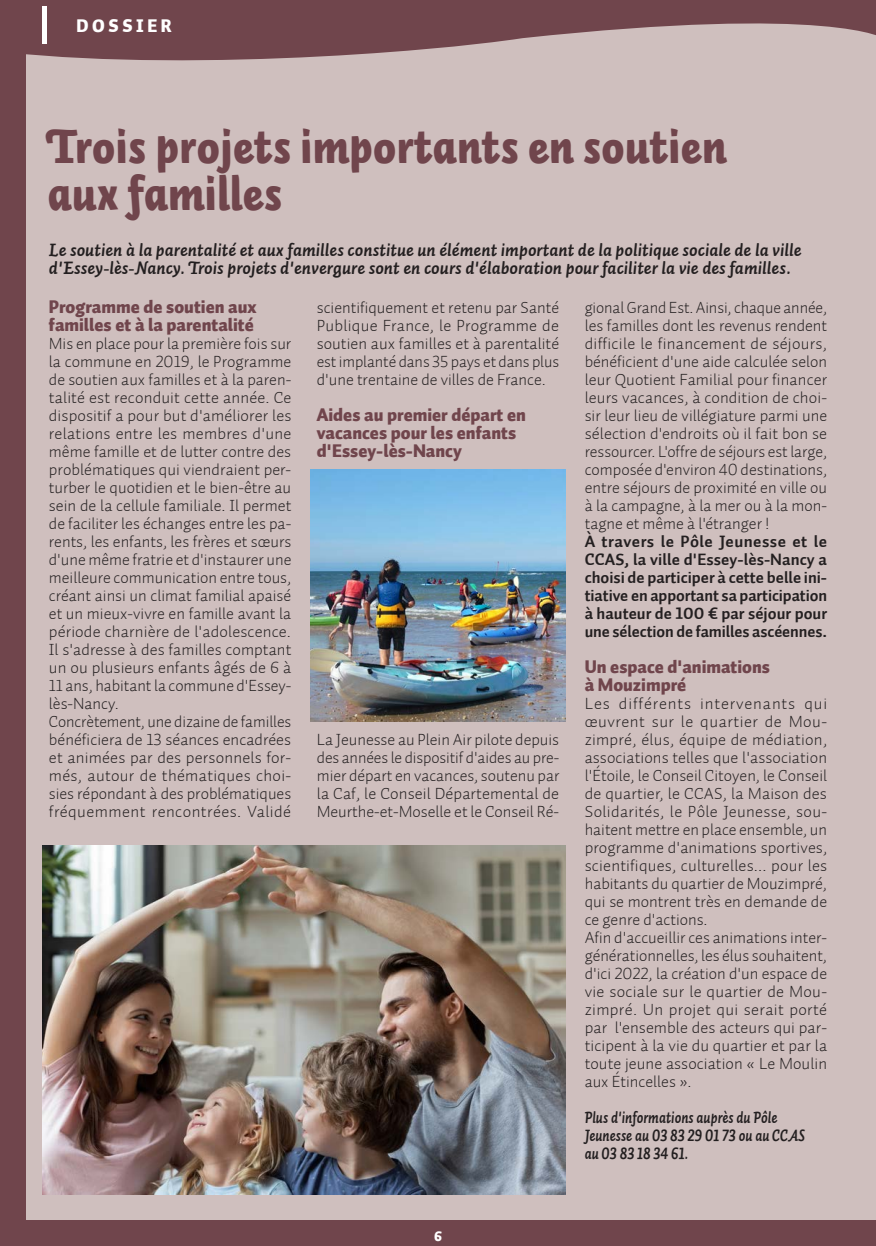
<style>
.page{position:relative;width:876px;height:1246px;background:#fff}
.page>*{position:absolute;margin:0;border:0;box-sizing:border-box;transform-origin:0 0}
.t1{font:48px/46.5px "Auto 2 Black Italic LF";color:#70454c}
.t2{font:18px/18px "Auto 2 Bold Italic LF";color:#231f20}
.t3{font:18px/18px "Auto 2 Black LF";color:#70454c}
.t4{font:18px "Auto 2 Black LF";letter-spacing:.2em;color:#fff}
.t5{font:16.5px/18px "Auto 2 Light LF";color:#231f20;text-align:justify}
.t6{font:16.5px/18px "Auto 2 Bold LF";letter-spacing:-.005em;color:#231f20;text-align:justify}
.t7{font:16.5px/18px "Auto 2 Bold Italic LF";color:#231f20;scale:.85 1}
.t8{font:13.5px "Auto 2 Black LF";color:#fff}
</style>
<div class="page">
<div style="left:11px;top:19px;width:865px;height:1212px;background:#cfbfbe"></div>
<div style="left:0;top:1220px;width:876px;height:26px;background:#70454c"></div>
<svg style="left:26px;top:0;width:850px;height:61px;fill:#70454c"></svg>
<div style="left:0;top:0;width:26px;height:1246px;background:#70454c"></div>
<hr style="left:43px;top:6px;width:4px;height:37px;background:#fff">
<img style="left:43px;top:846px;width:523px;height:348px">
<img style="left:310px;top:469px;width:255px;height:252px">
<p class="t4" style="left:77px;top:14px;width:97px">DOSSIER</p>
<h1 class="t1" style="left:49px;top:125px;width:687px">Trois projets importants en soutien aux familles</h1>
<p class="t2" style="left:49px;top:241px;width:754px">Le soutien à la parentalité et aux familles constitue un élément important de la politique sociale de la ville d'Essey-lès-Nancy. Trois projets d'envergure sont en cours d'élaboration pour faciliter la vie des familles.</p>
<p class="t5" style="left:317px;top:298px;width:244px">scientifiquement et retenu par Santé Publique France, le Programme de soutien aux familles et à parentalité est implanté dans 35 pays et dans plus d'une trentaine de villes de France.</p>
<p class="t3" style="left:317px;top:406px;width:211px">Aides au premier départ en vacances pour les enfants d'Essey-lès-Nancy</p>
<p class="t3" style="left:49px;top:298px;width:209px">Programme de soutien aux familles et à la parentalité</p>
<p class="t5" style="left:49px;top:334px;width:244px;text-align:left">Mis en place pour la première fois sur la commune en 2019, le Programme de soutien aux familles et à la paren&shy;talité est reconduit cette année. Ce dispositif a pour but d'améliorer les relations entre les membres d'une même famille et de lutter contre des problématiques qui viendraient per&shy;turber le quotidien et le bien-être au sein de la cellule familiale. Il permet de faciliter les échanges entre les pa&shy;rents, les enfants, les frères et sœurs d'une même fratrie et d'instaurer une meilleure communication entre tous, créant ainsi un climat familial apaisé et un mieux-vivre en famille avant la période charnière de l'adolescence.<br>Il s'adresse à des familles comptant un ou plusieurs enfants âgés de 6 à 11 ans, habitant la commune d'Essey&shy;lès-Nancy.<br>Concrètement, une dizaine de familles bénéficiera de 13 séances encadrées et animées par des personnels for&shy;més, autour de thématiques choi&shy;sies répondant à des problématiques fréquemment rencontrées. Validé</p>
<p class="t5" style="left:585px;top:298px;width:244px">gional Grand Est. Ainsi, chaque année, les familles dont les revenus rendent difficile le financement de séjours, bénéficient d'une aide calculée selon leur Quotient Familial pour financer leurs vacances, à condition de choi&shy;sir leur lieu de villégiature parmi une sélection d'endroits où il fait bon se ressourcer. L'offre de séjours est large, composée d'environ 40 destinations, entre séjours de proximité en ville ou à la campagne, à la mer ou à la mon&shy;tagne et même à l'étranger !</p>
<p class="t6" style="left:585px;top:532px;width:244px">À travers le Pôle Jeunesse et le CCAS, la ville d'Essey-lès-Nancy a choisi de participer à cette belle ini&shy;tiative en apportant sa participation à hauteur de 100 € par séjour pour une sélection de familles ascéennes.</p>
<p class="t3" style="left:585px;top:658px;width:187px">Un espace d'animations à Mouzimpré</p>
<p class="t5" style="left:585px;top:694px;width:244px;text-align:left">Les différents intervenants qui œuvrent sur le quartier de Mou&shy;zimpré, élus, équipe de médiation, associations telles que l'association l'Étoile, le Conseil Citoyen, le Conseil de quartier, le CCAS, la Maison des Solidarités, le Pôle Jeunesse, sou&shy;haitent mettre en place ensemble, un programme d'animations sportives, scientifiques, culturelles... pour les habitants du quartier de Mouzimpré, qui se montrent très en demande de ce genre d'actions.<br>Afin d'accueillir ces animations inter&shy;générationnelles, les élus souhaitent, d'ici 2022, la création d'un espace de vie sociale sur le quartier de Mou&shy;zimpré. Un projet qui serait porté par l'ensemble des acteurs qui par&shy;ticipent à la vie du quartier et par la toute jeune association « Le Moulin aux Étincelles ».</p>
<p class="t7" style="left:585px;top:1108px;width:261px">Plus d'informations auprès du Pôle<br>Jeunesse au 03 83 29 01 73 ou au CCAS au 03 83 18 34 61.</p>
<p class="t5" style="left:317px;top:730px;width:244px">La Jeunesse au Plein Air pilote depuis des années le dispositif d'aides au pre&shy;mier départ en vacances, soutenu par la Caf, le Conseil Départemental de Meurthe-et-Moselle et le Conseil Ré-</p>
<p class="t8" style="left:434px;top:1227px;width:9px">6</p>
</div>
